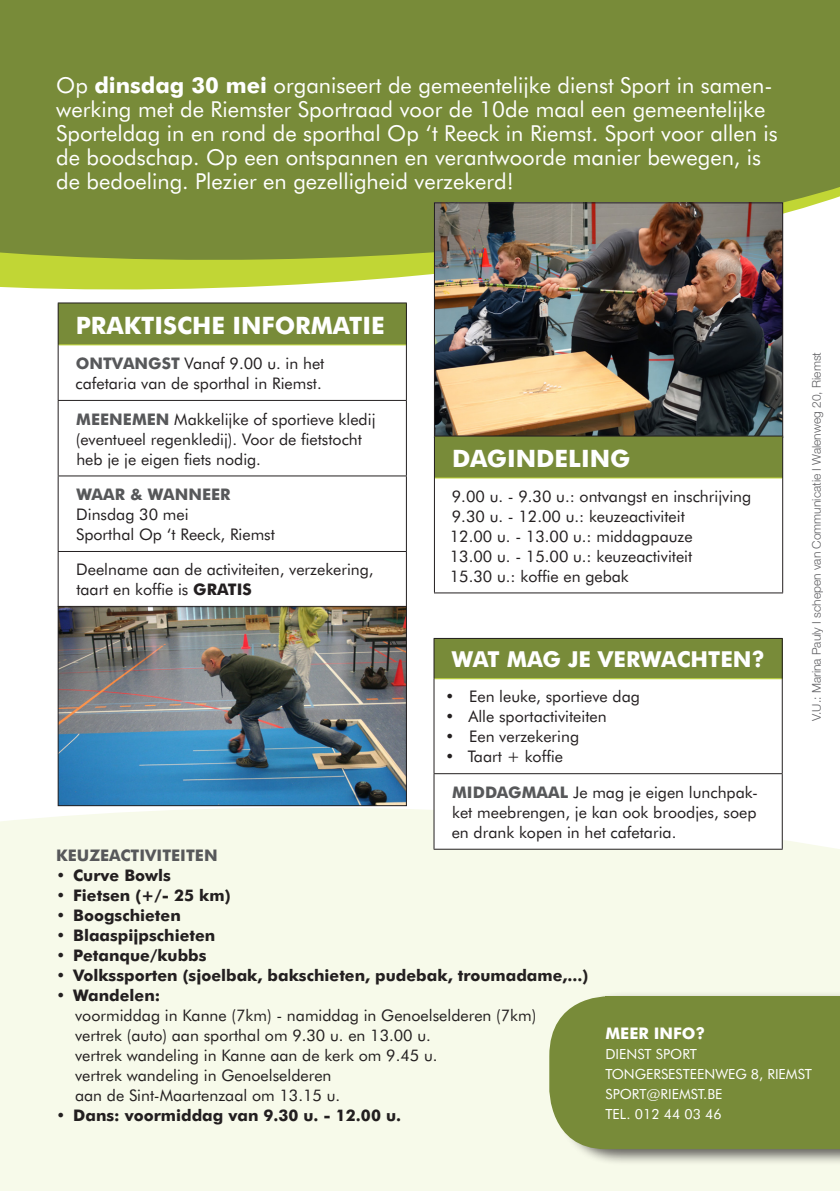
<style>
.page{position:relative;width:840px;height:1191px;background:#fff}
.page>*{position:absolute;margin:0;border:0;box-sizing:border-box;transform-origin:0 0}
.titel_wit{font:700 24px "Futura BT";color:#fff}
.bodytekst{font:22px/24px "Futura BT";color:#fff}
.titel_wit-2{font:700 22px "Futura BT";color:#fff}
.bodytekst-2{font:16px/20px "Futura BT";color:#231f20}
.bold_grijs{font:16px/20px "Futura BT";color:#231f20}
.t1{font:700 16px "Futura BT";color:#231f20}
.bold_grijs-2{font:700 16px "Futura BT";color:#57585a}
.bodytekst-3{font:700 16px "Futura BT";color:#fff}
.bodytekst-4{font:14px "Futura BT";color:#fff}
.bodytekst-5{font:300 12px "Helvetica Neue";color:#5f5f62}
.s1{font-weight:700}
.s2{font-weight:700;color:#57585a}
</style>
<div class="page">
<div style="left:0;top:805px;width:839px;height:386px;background:#f7faea"></div>
<svg style="left:0;top:262px;width:784px;height:31px;fill:#c1d635"></svg>
<div style="left:0;top:0;width:839px;height:262px;background:#788b39"></div>
<div style="left:58px;top:303px;width:348px;height:42px;background:#788b39"></div>
<svg style="left:59px;top:345px;width:347px;height:261px"></svg>
<hr style="left:58px;top:344px;width:348px;height:1px;background:#c1d635">
<hr style="left:58px;top:302px;width:348px;height:1px;background:#231f20">
<hr style="left:58px;top:303px;width:1px;height:42px;background:#231f20">
<hr style="left:406px;top:303px;width:1px;height:42px;background:#231f20">
<hr style="left:58px;top:345px;width:1px;height:55px;background:#231f20">
<hr style="left:58px;top:400px;width:348px;height:1px;background:#231f20">
<hr style="left:58px;top:401px;width:1px;height:74px;background:#231f20">
<hr style="left:58px;top:475px;width:348px;height:1px;background:#231f20">
<hr style="left:58px;top:476px;width:1px;height:75px;background:#231f20">
<hr style="left:58px;top:551px;width:348px;height:1px;background:#231f20">
<hr style="left:58px;top:552px;width:1px;height:54px;background:#231f20">
<hr style="left:406px;top:345px;width:1px;height:55px;background:#231f20">
<hr style="left:406px;top:401px;width:1px;height:74px;background:#231f20">
<hr style="left:406px;top:476px;width:1px;height:75px;background:#231f20">
<hr style="left:406px;top:552px;width:1px;height:54px;background:#231f20">
<img style="left:436px;top:204px;width:344px;height:231px">
<div style="left:552px;top:991px;width:287px;height:174px;background:#231f20;opacity:.7"></div>
<svg style="left:549px;top:996px;width:56px;height:153px;background:#8d9d57"></svg>
<div style="left:605px;top:996px;width:234px;height:153px;background:#788b39"></div>
<div style="left:434px;top:436px;width:348px;height:42px;background:#788b39"></div>
<hr style="left:434px;top:477px;width:347px;height:1px;background:#c1d635">
<hr style="left:434px;top:435px;width:348px;height:1px;background:#231f20">
<hr style="left:434px;top:436px;width:1px;height:42px;background:#231f20">
<hr style="left:781px;top:436px;width:1px;height:42px;background:#231f20">
<hr style="left:434px;top:478px;width:1px;height:114px;background:#231f20">
<hr style="left:434px;top:592px;width:348px;height:1px;background:#231f20">
<hr style="left:781px;top:478px;width:1px;height:114px;background:#231f20">
<div style="left:434px;top:638px;width:347px;height:41px;background:#788b39"></div>
<svg style="left:434px;top:679px;width:347px;height:170px"></svg>
<hr style="left:434px;top:678px;width:347px;height:1px;background:#c1d635">
<hr style="left:433px;top:638px;width:349px;height:1px;background:#231f20">
<hr style="left:433px;top:639px;width:1px;height:40px;background:#231f20">
<hr style="left:781px;top:639px;width:1px;height:40px;background:#231f20">
<hr style="left:433px;top:679px;width:1px;height:94px;background:#231f20">
<hr style="left:433px;top:773px;width:349px;height:1px;background:#231f20">
<hr style="left:433px;top:774px;width:1px;height:75px;background:#231f20">
<hr style="left:433px;top:849px;width:349px;height:1px;background:#231f20">
<hr style="left:781px;top:679px;width:1px;height:94px;background:#231f20">
<hr style="left:781px;top:774px;width:1px;height:75px;background:#231f20">
<img style="left:60px;top:608px;width:344px;height:196px">
<div style="left:58px;top:606px;width:348px;height:200px;border:1px solid #231f20"></div>
<p class="bodytekst" style="left:56px;top:73px;width:722px">Op <span class="s1">dinsdag 30 mei</span> organiseert de gemeentelijke dienst Sport in samen&shy;werking met de Riemster Sportraad voor de 10de maal een gemeentelijke Sporteldag in en rond de sporthal Op ‘t Reeck in Riemst. Sport voor allen is de boodschap. Op een ontspannen en verantwoorde manier bewegen, is de bedoeling. Plezier en gezelligheid verzekerd!</p>
<p class="titel_wit" style="left:76px;top:310px;width:310px">PRAKTISCHE INFORMATIE</p>
<p class="bold_grijs" style="left:75px;top:353px;width:250px"><span class="s2">ONTVANGST</span> Vanaf 9.00 u. in het cafetaria van de sporthal in Riemst.</p>
<p class="bold_grijs" style="left:76px;top:409px;width:301px"><span class="s2">MEENEMEN</span> Makkelijke of sportieve kledij (eventueel regenkledij). Voor de fietstocht heb je je eigen fiets nodig.</p>
<p class="bold_grijs-2" style="left:76px;top:484px;width:155px">WAAR &amp; WANNEER</p>
<p class="bodytekst-2" style="left:76px;top:504px;width:114px">Dinsdag 30 mei</p>
<p class="bodytekst-2" style="left:76px;top:524px;width:200px">Sporthal Op ‘t Reeck, Riemst</p>
<p class="bodytekst-2" style="left:76px;top:559px;width:298px">Deelname aan de activiteiten, verzekering, taart en koffie is <span class="s1">GRATIS</span></p>
<p class="titel_wit" style="left:452px;top:443px;width:180px">DAGINDELING</p>
<p class="bodytekst-2" style="left:451px;top:486px;width:301px">9.00 u. - 9.30 u.: ontvangst en inschrijving</p>
<p class="bodytekst-2" style="left:451px;top:506px;width:234px">9.30 u. - 12.00 u.: keuzeactiviteit</p>
<p class="bodytekst-2" style="left:449px;top:526px;width:244px">12.00 u. - 13.00 u.: middagpauze</p>
<p class="bodytekst-2" style="left:449px;top:546px;width:244px">13.00 u. - 15.00 u.: keuzeactiviteit</p>
<p class="bodytekst-2" style="left:449px;top:566px;width:180px">15.30 u.: koffie en gebak</p>
<p class="titel_wit-2" style="left:451px;top:646px;width:314px">WAT MAG JE VERWACHTEN?</p>
<p class="bold_grijs" style="left:445px;top:686px;width:196px">• Een leuke, sportieve dag</p>
<p class="bold_grijs" style="left:445px;top:706px;width:163px">• Alle sportactiviteiten</p>
<p class="bold_grijs" style="left:445px;top:726px;width:135px">• Een verzekering</p>
<p class="bold_grijs" style="left:445px;top:746px;width:119px">• Taart + koffie</p>
<p class="bold_grijs" style="left:451px;top:782px;width:307px;text-align:justify"><span class="s2">MIDDAGMAAL</span> Je mag je eigen lunchpak&shy;ket meebrengen, je kan ook broodjes, soep en drank kopen in het cafetaria.</p>
<p class="bodytekst-5" style="left:808px;top:720px;width:370px;rotate:-90deg">V.U.: Marina Pauly I schepen van Communicatie I Walenweg 20, Riemst</p>
<p class="bold_grijs-2" style="left:56px;top:845px;width:163px">KEUZEACTIVITEITEN</p>
<p class="t1" style="left:56px;top:865px;width:116px">• Curve Bowls</p>
<p class="t1" style="left:56px;top:885px;width:176px">• Fietsen (+/- 25 km)</p>
<p class="t1" style="left:56px;top:905px;width:126px">• Boogschieten</p>
<p class="t1" style="left:56px;top:925px;width:161px">• Blaaspijpschieten</p>
<p class="t1" style="left:56px;top:945px;width:152px">• Petanque/kubbs</p>
<p class="t1" style="left:56px;top:965px;width:533px">• Volkssporten (sjoelbak, bakschieten, pudebak, troumadame,...)</p>
<p class="t1" style="left:56px;top:985px;width:105px">• Wandelen:</p>
<p class="bodytekst-2" style="left:75px;top:1005px;width:462px">voormiddag in Kanne (7km) - namiddag in Genoelselderen (7km)</p>
<p class="bodytekst-2" style="left:75px;top:1025px;width:357px">vertrek (auto) aan sporthal om 9.30 u. en 13.00 u.</p>
<p class="bodytekst-2" style="left:75px;top:1045px;width:364px">vertrek wandeling in Kanne aan de kerk om 9.45 u.</p>
<p class="bodytekst-2" style="left:75px;top:1065px;width:258px">vertrek wandeling in Genoelselderen</p>
<p class="bodytekst-2" style="left:75px;top:1085px;width:266px">aan de Sint-Maartenzaal om 13.15 u.</p>
<p class="t1" style="left:56px;top:1105px;width:346px">• Dans: voormiddag van 9.30 u. - 12.00 u.</p>
<p class="bodytekst-3" style="left:605px;top:1023px;width:101px">MEER INFO?</p>
<p class="bodytekst-4" style="left:605px;top:1045px;width:93px">DIENST SPORT</p>
<p class="bodytekst-4" style="left:605px;top:1065px;width:208px">TONGERSESTEENWEG 8, RIEMST</p>
<p class="bodytekst-4" style="left:605px;top:1085px;width:118px">SPORT@RIEMST.BE</p>
<p class="bodytekst-4" style="left:605px;top:1105px;width:118px">TEL. 012 44 03 46</p>
</div>
